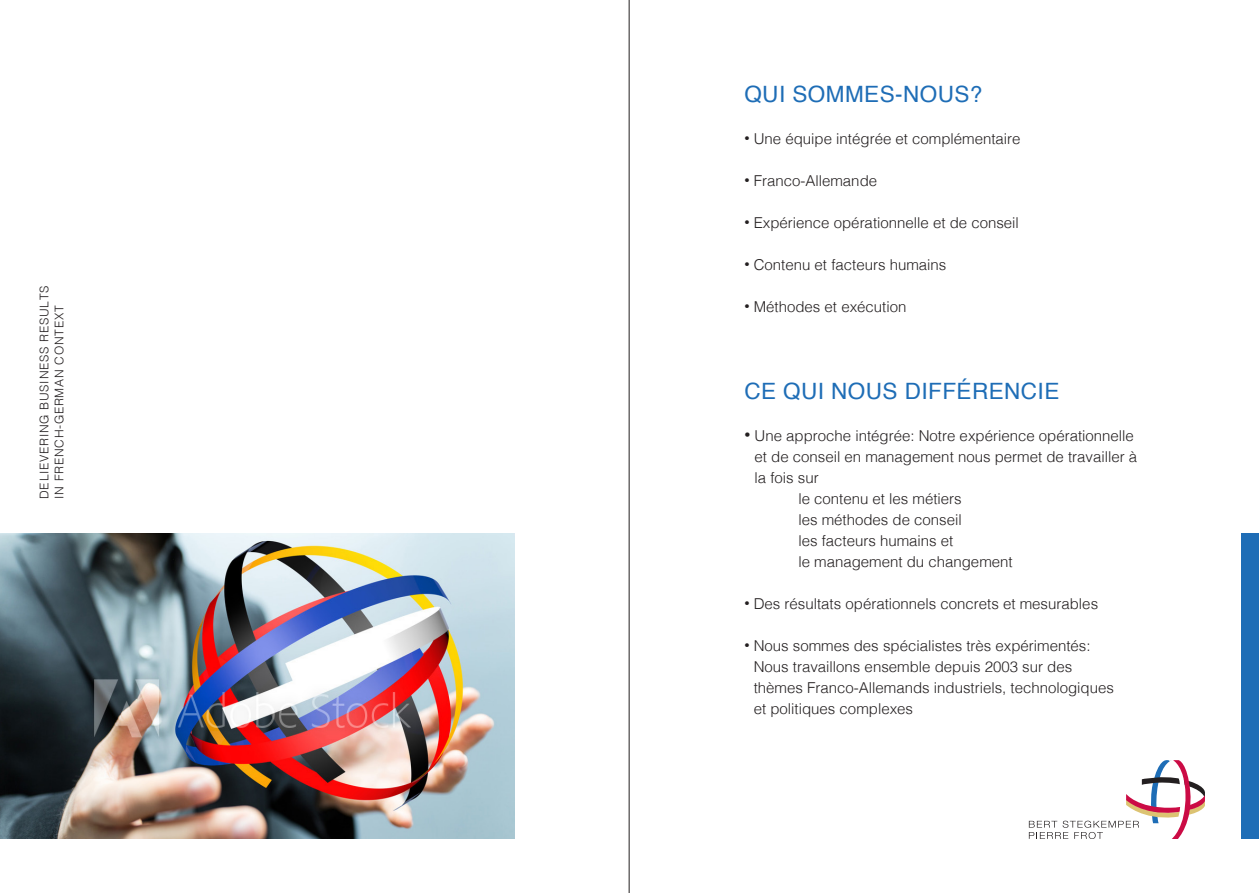
<style>
.page{position:relative;width:1259px;height:893px;background:#fff}
.page>*{position:absolute;margin:0;border:0;box-sizing:border-box;transform-origin:0 0}
.t1{font:22.5px "Helvetica";letter-spacing:.02em;color:#1e6db6}
.t2{font:300 15px/21px "Helvetica";color:#231f20}
.t3{font:300 12px/15px "Helvetica";letter-spacing:.06em;color:#231f20}
.s1{font-size:10.5px}
.s2{font-size:12px}
</style>
<div class="page">
<svg style="left:1029px;top:760px;width:176px;height:79px"></svg>
<div style="left:1242px;top:533px;width:17px;height:306px;background:#1e6db6"></div>
<img style="left:0;top:533px;width:514px;height:306px">
<hr style="left:629px;top:0;width:1px;height:893px;background:#231f20">
<p class="t3" style="left:36px;top:499px;width:215px;rotate:-90deg">DELIEVERING BUSINESS RESULTS<br>IN FRENCH-GERMAN CONTEXT</p>
<h1 class="t1" style="left:744px;top:77px;width:240px">QUI SOMMES-NOUS?</h1>
<p class="t2" style="left:744px;top:127px;width:278px"><span class="s1">•</span> Une équipe intégrée et complémentaire</p>
<p class="t2" style="left:744px;top:169px;width:134px"><span class="s1">•</span> Franco-Allemande</p>
<p class="t2" style="left:744px;top:211px;width:276px"><span class="s1">•</span> Expérience opérationnelle et de conseil</p>
<p class="t2" style="left:744px;top:253px;width:204px"><span class="s1">•</span> Contenu et facteurs humains</p>
<p class="t2" style="left:744px;top:295px;width:163px"><span class="s1">•</span> Méthodes et exécution</p>
<h1 class="t1" style="left:744px;top:374px;width:316px">CE QUI NOUS DIFFÉRENCIE</h1>
<p class="t2" style="left:744px;top:424px;width:391px"><span class="s2">•</span> Une approche intégrée: Notre expérience opérationnelle</p>
<p class="t2" style="left:754px;top:445px;width:384px">et de conseil en management nous permet de travailler à</p>
<p class="t2" style="left:754px;top:466px;width:66px">la fois sur</p>
<p class="t2" style="left:798px;top:487px;width:165px">le contenu et les métiers</p>
<p class="t2" style="left:798px;top:508px;width:165px">les méthodes de conseil</p>
<p class="t2" style="left:798px;top:529px;width:157px">les facteurs humains et</p>
<p class="t2" style="left:798px;top:550px;width:216px">le management du changement</p>
<p class="t2" style="left:744px;top:592px;width:355px"><span class="s1">•</span> Des résultats opérationnels concrets et mesurables</p>
<p class="t2" style="left:754px;top:634px;width:362px;text-indent:-9px"><span class="s1">•</span> Nous sommes des spécialistes très expérimentés:<br>Nous travaillons ensemble depuis 2003 sur des thèmes Franco-Allemands industriels, technologiques et politiques complexes</p>
</div>
